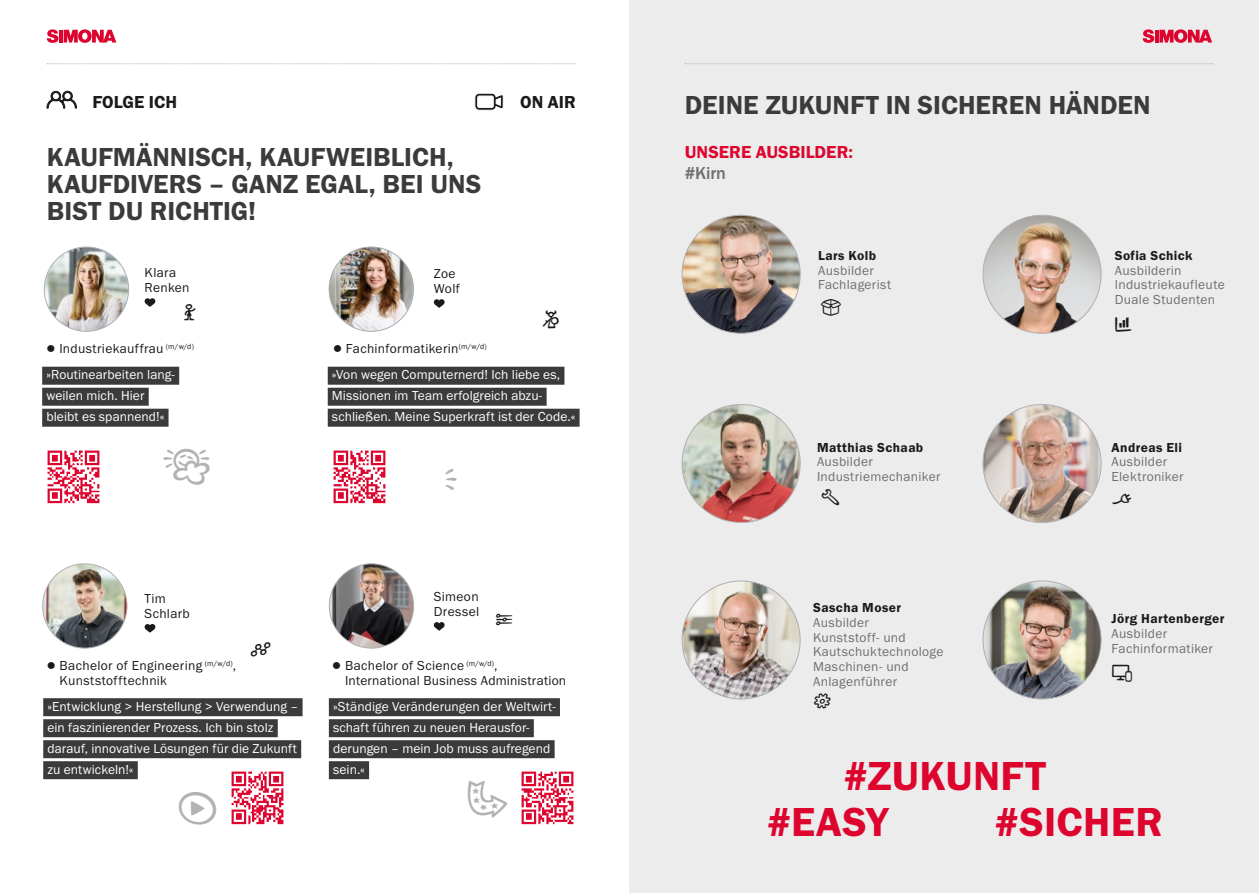
<style>
.page{position:relative;width:1259px;height:893px;background:#fff}
.page>*{position:absolute;margin:0;border:0;box-sizing:border-box;transform-origin:0 0}
.t1{font:42px "Franklin Gothic URW Dem";letter-spacing:.01em;color:#dd052d}
.t2{font:27px/27px "Franklin Gothic URW Dem";color:#3b3b3a}
.t3{font:18px "Franklin Gothic URW Dem";color:#dd052d}
.t4{font:18px "Franklin Gothic URW Dem";color:#1a1a18}
.t5{font:500 18px "Franklin Gothic URW";color:#6f6f6e}
.t6{font:13.5px "Franklin Gothic URW Boo";letter-spacing:.005em;color:#fff}
.t7{font:13.5px/14.7px "Franklin Gothic URW Boo";letter-spacing:.025em;color:#6f6f6e}
.t8{font:13.5px/14.7px "Franklin Gothic URW Boo";letter-spacing:.025em;color:#1a1a18}
.t9{font:13.5px "Franklin Gothic URW Dem";letter-spacing:.03em;color:#1a1a18}
</style>
<div class="page">
<div style="left:629px;top:0;width:630px;height:893px;background:#ececed"></div>
<svg style="left:47px;top:90px;width:30px;height:19px"></svg>
<svg style="left:474px;top:93px;width:30px;height:18px"></svg>
<svg style="left:685px;top:63px;width:527px;height:1px"></svg>
<svg style="left:47px;top:63px;width:528px;height:1px"></svg>
<svg style="left:1142px;top:29px;width:70px;height:14px"></svg>
<svg style="left:47px;top:29px;width:11px;height:14px"></svg>
<hr style="left:59px;top:30px;width:4px;height:13px;background:#dd052d">
<svg style="left:64px;top:29px;width:52px;height:14px"></svg>
<div style="left:43px;top:698px;width:259px;height:18px;background:#3b3b3a"></div>
<div style="left:43px;top:719px;width:235px;height:18px;background:#3b3b3a"></div>
<div style="left:43px;top:740px;width:258px;height:18px;background:#3b3b3a"></div>
<div style="left:43px;top:761px;width:95px;height:18px;background:#3b3b3a"></div>
<img style="left:231px;top:771px;width:53px;height:54px">
<img style="left:521px;top:771px;width:53px;height:54px">
<div style="left:329px;top:698px;width:231px;height:18px;background:#3b3b3a"></div>
<div style="left:329px;top:719px;width:205px;height:18px;background:#3b3b3a"></div>
<div style="left:329px;top:740px;width:225px;height:18px;background:#3b3b3a"></div>
<div style="left:329px;top:761px;width:40px;height:18px;background:#3b3b3a"></div>
<svg style="left:145px;top:624px;width:10px;height:8px"></svg>
<img style="left:43px;top:564px;width:84px;height:84px;border-radius:42px">
<svg style="left:434px;top:622px;width:10px;height:9px"></svg>
<img style="left:329px;top:564px;width:84px;height:84px;border-radius:42px">
<div style="left:42px;top:367px;width:137px;height:18px;background:#3b3b3a"></div>
<div style="left:42px;top:388px;width:107px;height:18px;background:#3b3b3a"></div>
<div style="left:42px;top:409px;width:127px;height:18px;background:#3b3b3a"></div>
<svg style="left:434px;top:299px;width:10px;height:9px"></svg>
<img style="left:329px;top:247px;width:84px;height:84px;border-radius:42px">
<div style="left:328px;top:367px;width:236px;height:18px;background:#3b3b3a"></div>
<div style="left:328px;top:388px;width:218px;height:18px;background:#3b3b3a"></div>
<div style="left:328px;top:409px;width:251px;height:18px;background:#3b3b3a"></div>
<img style="left:333px;top:450px;width:53px;height:54px">
<svg style="left:145px;top:298px;width:10px;height:9px"></svg>
<img style="left:44px;top:247px;width:85px;height:84px;border-radius:42px">
<img style="left:47px;top:450px;width:53px;height:54px">
<img style="left:682px;top:404px;width:118px;height:118px;border-radius:59px">
<img style="left:983px;top:215px;width:118px;height:118px;border-radius:59px">
<img style="left:983px;top:404px;width:118px;height:118px;border-radius:59px">
<img style="left:682px;top:581px;width:118px;height:118px;border-radius:59px">
<img style="left:983px;top:581px;width:118px;height:118px;border-radius:59px">
<img style="left:682px;top:215px;width:118px;height:118px;border-radius:59px">
<p class="t4" style="left:92px;top:91px;width:86px">FOLGE ICH</p>
<p class="t4" style="left:520px;top:91px;width:57px">ON AIR</p>
<p class="t2" style="left:685px;top:91px;width:467px">DEINE ZUKUNFT IN SICHEREN HÄNDEN</p>
<p class="t3" style="left:685px;top:141px;width:170px">UNSERE AUSBILDER:</p>
<p class="t5" style="left:685px;top:162px;width:43px">#Kirn</p>
<p class="t2" style="left:47px;top:143px;width:436px">KAUFMÄNNISCH, KAUFWEIBLICH,<br>KAUFDIVERS – GANZ EGAL, BEI UNS<br>BIST DU RICHTIG!</p>
<p class="t8" style="left:145px;top:265px;width:33px">Klara</p>
<p class="t8" style="left:145px;top:280px;width:46px">Renken</p>
<p class="t8" style="left:434px;top:266px;width:23px">Zoe</p>
<p class="t8" style="left:434px;top:281px;width:28px">Wolf</p>
<p class="t8" style="left:46px;top:341px;width:149px">● Industriekauffrau <sup>(m/w/d)</sup></p>
<p class="t8" style="left:333px;top:341px;width:155px">● Fachinformatikerin<sup>(m/w/d)</sup></p>
<p class="t6" style="left:46px;top:367px;width:130px">»Routinearbeiten lang-</p>
<p class="t6" style="left:46px;top:388px;width:99px">weilen mich. Hier</p>
<p class="t6" style="left:46px;top:409px;width:119px">bleibt es spannend!«</p>
<p class="t6" style="left:332px;top:367px;width:230px">»Von wegen Computernerd! Ich liebe es,</p>
<p class="t6" style="left:332px;top:388px;width:212px">Missionen im Team erfolgreich abzu-</p>
<p class="t6" style="left:332px;top:409px;width:245px">schließen. Meine Superkraft ist der Code.«</p>
<p class="t8" style="left:145px;top:591px;width:23px">Tim</p>
<p class="t8" style="left:145px;top:606px;width:47px">Schlarb</p>
<p class="t8" style="left:434px;top:589px;width:47px">Simeon<br>Dressel</p>
<p class="t8" style="left:60px;top:658px;width:178px;text-indent:-13px">● Bachelor of Engineering <sup>(m/w/d)</sup>,<br>Kunststofftechnik</p>
<p class="t8" style="left:345px;top:658px;width:223px;text-indent:-13px">● Bachelor of Science <sup>(m/w/d)</sup>,<br>International Business Administration</p>
<p class="t6" style="left:47px;top:698px;width:252px">»Entwicklung &gt; Herstellung &gt; Verwendung –</p>
<p class="t6" style="left:47px;top:719px;width:227px">ein faszinierender Prozess. Ich bin stolz</p>
<p class="t6" style="left:47px;top:740px;width:251px">darauf, innovative Lösungen für die Zukunft</p>
<p class="t6" style="left:47px;top:761px;width:88px">zu entwickeln!«</p>
<p class="t6" style="left:333px;top:698px;width:224px">»Ständige Veränderungen der Weltwirt-</p>
<p class="t6" style="left:333px;top:719px;width:198px">schaft führen zu neuen Herausfor-</p>
<p class="t6" style="left:333px;top:740px;width:219px">derungen – mein Job muss aufregend</p>
<p class="t6" style="left:333px;top:761px;width:33px">sein.«</p>
<p class="t9" style="left:818px;top:247px;width:60px">Lars Kolb</p>
<p class="t7" style="left:818px;top:262px;width:75px">Ausbilder<br>Fachlagerist</p>
<p class="t9" style="left:817px;top:439px;width:108px">Matthias Schaab</p>
<p class="t7" style="left:817px;top:454px;width:57px">Ausbilder</p>
<p class="t7" style="left:817px;top:469px;width:125px">Industriemechaniker</p>
<p class="t9" style="left:813px;top:599px;width:90px">Sascha Moser</p>
<p class="t7" style="left:813px;top:615px;width:57px">Ausbilder</p>
<p class="t7" style="left:813px;top:629px;width:132px">Kunststoff- und<br>Kautschuktechnologe</p>
<p class="t7" style="left:813px;top:659px;width:97px">Maschinen- und</p>
<p class="t7" style="left:813px;top:674px;width:86px">Anlagenführer</p>
<p class="t1" style="left:843px;top:750px;width:204px">#ZUKUNFT</p>
<p class="t9" style="left:1114px;top:247px;width:79px">Sofia Schick</p>
<p class="t7" style="left:1114px;top:262px;width:68px">Ausbilderin</p>
<p class="t7" style="left:1114px;top:277px;width:112px">Industriekaufleute</p>
<p class="t7" style="left:1114px;top:292px;width:102px">Duale Studenten</p>
<p class="t9" style="left:1111px;top:439px;width:72px">Andreas Eli</p>
<p class="t7" style="left:1111px;top:454px;width:57px">Ausbilder</p>
<p class="t7" style="left:1111px;top:469px;width:74px">Elektroniker</p>
<p class="t9" style="left:1111px;top:611px;width:114px">Jörg Hartenberger</p>
<p class="t7" style="left:1111px;top:626px;width:57px">Ausbilder</p>
<p class="t7" style="left:1111px;top:641px;width:103px">Fachinformatiker</p>
<p class="t1" style="left:766px;top:796px;width:123px">#EASY</p>
<p class="t1" style="left:994px;top:796px;width:170px">#SICHER</p>
</div>
